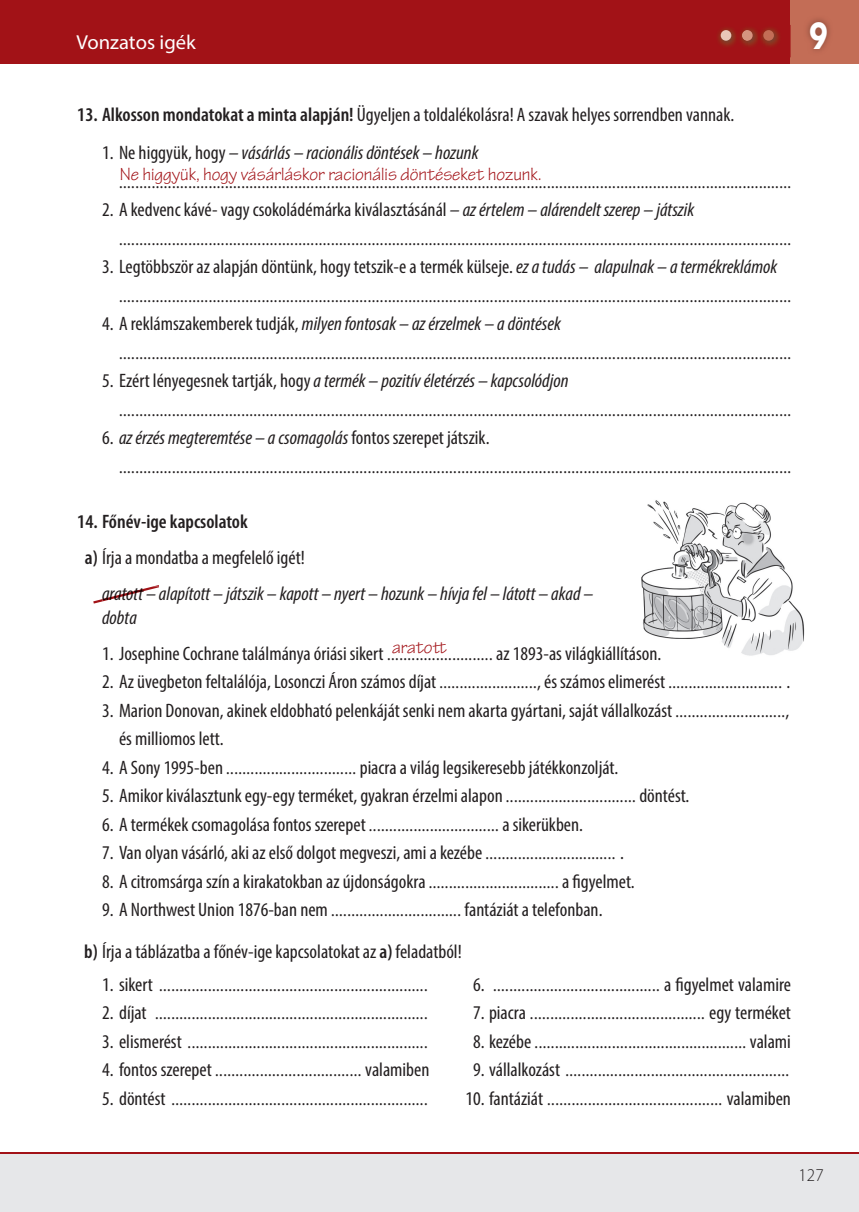
<style>
.page{position:relative;width:859px;height:1212px;background:#fff}
.page>*{position:absolute;margin:0;border:0;box-sizing:border-box;transform-origin:0 0}
.t1{font:700 42px "Tw Cen";color:#fff;scale:.85 1}
.t2{font:20.25px "Myriad Pro";color:#fff}
.t3{font:condensed 19.5px/28.5px "Myriad Pro";color:#231f20}
.t4{font:italic condensed 19.5px "Myriad Pro";color:#231f20}
.t5{font:600 condensed 19.5px "Myriad Pro";color:#231f20}
.t6{font:18.75px "Tekton Pro";color:#a21217}
.t7{font:300 18px "Myriad Pro";color:#231f20;scale:.95 1}
.t8{font:16.5px "Myriad Pro";color:#231f20}
.s1{font-weight:600}
.s2{font-style:normal}
.s3{font-style:italic}
.s4{color:#090000}
.s5{font-stretch:normal;font-size:16.5px}
.s6{font-stretch:condensed;font-size:19.5px}
</style>
<div class="page">
<div style="left:0;top:1152px;width:859px;height:60px;background:#e6e7e9"></div>
<div style="left:0;top:0;width:791px;height:64px;background:#a21217"></div>
<div style="left:791px;top:0;width:68px;height:64px;background:#c36d56"></div>
<img style="left:748px;top:28px;width:10px;height:18px">
<div style="left:742px;top:30px;width:11px;height:11px;background:#d59580;border-radius:50%"></div>
<img style="left:718px;top:28px;width:30px;height:18px">
<svg style="left:742px;top:30px;width:6px;height:11px"></svg>
<div style="left:721px;top:30px;width:10px;height:11px;background:#e9c6b8;border-radius:50%"></div>
<img style="left:769px;top:28px;width:10px;height:18px">
<img style="left:761px;top:28px;width:8px;height:18px">
<div style="left:763px;top:30px;width:11px;height:11px;background:#c36d56;border-radius:50%"></div>
<hr style="left:0;top:1152px;width:859px;height:2px;background:#a21217">
<img style="left:641px;top:500px;width:164px;height:156px">
<svg style="left:93px;top:585px;width:66px;height:18px"></svg>
<p class="t2" style="left:77px;top:34px;width:121px">Vonzatos igék</p>
<h1 class="t1" style="left:809px;top:13px;width:24px">9</h1>
<p class="t3" style="left:77px;top:102px;width:659px"><span class="s1">13. Alkosson mondatokat a minta alapján!</span> Ügyeljen a toldalékolásra! A szavak helyes sorrendben vannak.</p>
<p class="t4" style="left:102px;top:146px;width:378px"><span class="s2">1. Ne higgyük, hogy</span> – vásárlás – racionális döntések – hozunk</p>
<p class="t8" style="left:119px;top:176px;width:673px">.....................................................................................................................................................................</p>
<p class="t3" style="left:102px;top:197px;width:594px">2. A kedvenc ká vé - vagy csokolá dé má rka kivá lasztá sá ná l <span class="s3">– az é rtelem – alá rendelt szerep – já tszik</span></p>
<p class="t8" style="left:119px;top:233px;width:673px">.....................................................................................................................................................................</p>
<p class="t3" style="left:102px;top:254px;width:677px">3. Legtö bbszö r az alapjá n dö ntü nk, hogy tetszik-e a termé k külseje. <span class="s3">ez a tudá s – alapulnak – a termé kreklá mok</span></p>
<p class="t8" style="left:119px;top:290px;width:673px">.....................................................................................................................................................................</p>
<p class="t4" style="left:102px;top:317px;width:460px"><span class="s2">4. A reklá mszakemberek tudjá k,</span> milyen fontosak – az é rzelmek – a dö nté sek</p>
<p class="t8" style="left:119px;top:347px;width:673px">.....................................................................................................................................................................</p>
<p class="t4" style="left:102px;top:374px;width:468px"><span class="s2">5. Ezé rt lé nyegesnek tartjá k, hogy</span> a termé k – pozití v é leté rzé s – kapcsoló djon</p>
<p class="t8" style="left:119px;top:404px;width:673px">.....................................................................................................................................................................</p>
<p class="t4" style="left:102px;top:431px;width:389px"><span class="s2">6.</span> az é rzé s megteremté se – a csomagolá s <span class="s2">fontos szerepet já tszik.</span></p>
<p class="t8" style="left:119px;top:461px;width:673px">.....................................................................................................................................................................</p>
<p class="t6" style="left:120px;top:168px;width:423px">Ne higgyük, hogy vá sá rlá skor racioná lis dö nté seket hozunk.</p>
<p class="t5" style="left:77px;top:515px;width:172px">14. Főnév-ige kapcsolatok</p>
<p class="t3" style="left:85px;top:545px;width:222px"><span class="s1">a)</span> Írja a mondatba a megfelelő igét!</p>
<p class="t4" style="left:102px;top:587px;width:493px"><span class="s4">aratott –</span>alapított – játszik – kapott – nyert – hozunk – hívja fel – látott – akad –</p>
<p class="t4" style="left:102px;top:611px;width:36px">dobta</p>
<p class="t6" style="left:392px;top:641px;width:56px">aratott</p>
<p class="t3" style="left:102px;top:641px;width:561px">1. Josephine Cochrane találmánya óriási sikert <span class="s5">..........................</span> az 1893-as világkiállításon.</p>
<p class="t3" style="left:102px;top:669px;width:690px">2. Az üvegbeton feltalálója, Losonczi Áron számos díjat <span class="s5">........................</span>, és számos elimerést <span class="s5">............................</span> .</p>
<p class="t3" style="left:119px;top:698px;width:672px;text-indent:-17px">3. Marion Donovan, akinek eldobható pelenkáját senki nem akarta gyártani, saját vállalkozást <span class="s5">...........................</span>, és milliomos lett.</p>
<p class="t3" style="left:102px;top:755px;width:518px">4. A Sony 1995-ben <span class="s5">................................</span> piacra a világ legsikeresebb játékkonzolját.</p>
<p class="t3" style="left:102px;top:783px;width:589px">5. Amikor kiválasztunk egy-egy terméket, gyakran érzelmi alapon <span class="s5">................................</span> döntést.</p>
<p class="t3" style="left:102px;top:812px;width:482px">6. A termékek csomagolása fontos szerepet <span class="s5">................................</span> a sikerükben.</p>
<p class="t3" style="left:102px;top:840px;width:523px">7. Van olyan vásárló, aki az első dolgot megveszi, ami a kezébe <span class="s5">................................</span> .</p>
<p class="t3" style="left:102px;top:869px;width:534px">8. A citromsárga szín a kirakatokban az újdonságokra <span class="s5">................................</span> a figyelmet.</p>
<p class="t3" style="left:84px;top:891px;width:520px;line-height:41.8px;text-indent:18px">9. A Northwest Union 1876-ban nem <span class="s5">................................</span> fantáziát a telefonban. <span class="s1">b)</span> Írja a táblázatba a főnév-ige kapcsolatokat az <span class="s1">a)</span> feladatból!</p>
<p class="t8" style="left:473px;top:979px;width:319px"><span class="s6">6.</span> ......................................... <span class="s6">a figyelmet valamire</span></p>
<p class="t8" style="left:473px;top:1007px;width:319px"><span class="s6">7. piacra</span> ........................................... <span class="s6">egy terméket</span></p>
<p class="t8" style="left:473px;top:1036px;width:319px"><span class="s6">8. kezébe</span> .................................................... <span class="s6">valami</span></p>
<p class="t8" style="left:473px;top:1064px;width:317px"><span class="s6">9. vállalkozást</span> .......................................................</p>
<p class="t8" style="left:466px;top:1093px;width:327px"><span class="s6">10. fantáziát</span> ........................................... <span class="s6">valamiben</span></p>
<p class="t8" style="left:102px;top:979px;width:327px"><span class="s6">1. sikert</span> ..................................................................</p>
<p class="t8" style="left:102px;top:1007px;width:327px"><span class="s6">2. díjat</span> ...................................................................</p>
<p class="t8" style="left:102px;top:1036px;width:327px"><span class="s6">3. elismerést</span> ...........................................................</p>
<p class="t8" style="left:102px;top:1064px;width:329px"><span class="s6">4. fontos szerepet</span> .................................... <span class="s6">valamiben</span></p>
<p class="t8" style="left:102px;top:1093px;width:327px"><span class="s6">5. döntést</span> ...............................................................</p>
<p class="t7" style="left:799px;top:1168px;width:28px">127</p>
</div>
